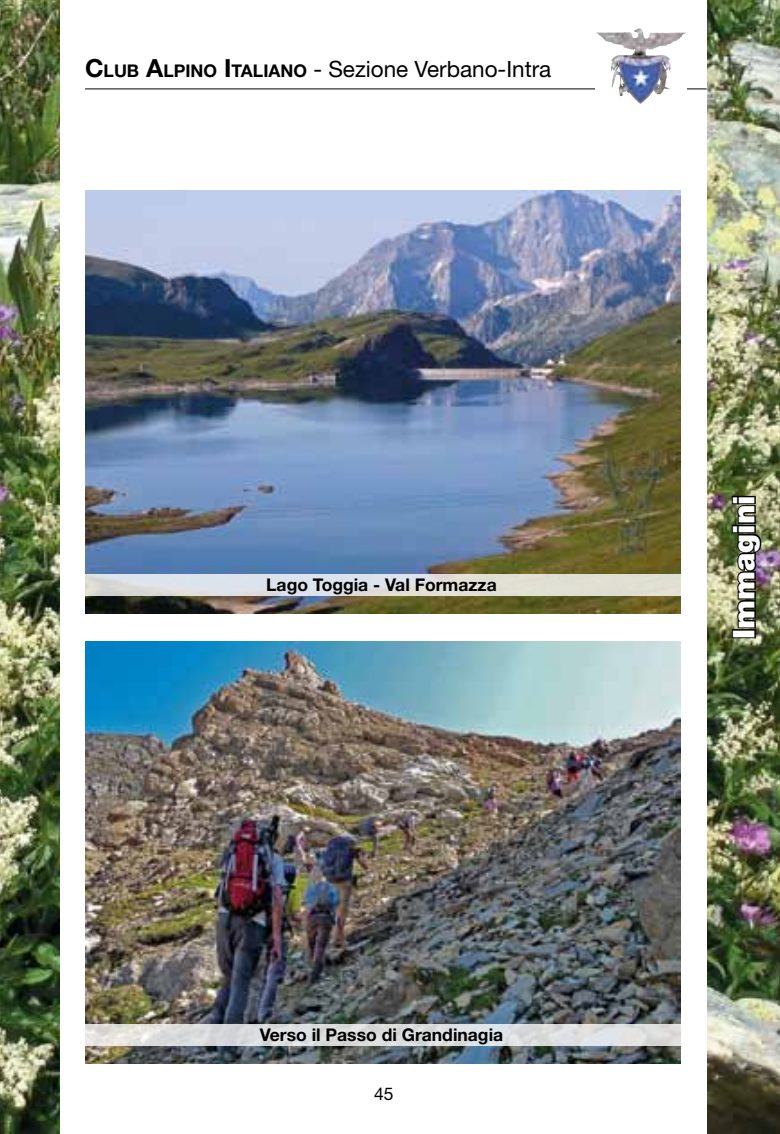
<style>
.page{position:relative;width:780px;height:1134px;background:#fff}
.page>*{position:absolute;margin:0;border:0;box-sizing:border-box;transform-origin:0 0}
.t1{font:900 30px "Helvetica Neue LT Std";color:#fff}
.t2{font:22.5px "Helvetica Neue LT Std";color:#000}
.t3{font:700 17.5px "Helvetica Neue LT Std";color:#000}
.t4{font:17.5px "Helvetica Neue LT Std";color:#000}
.s1{font-weight:700;font-size:25px}
.s2{font-weight:700;font-size:17.5px}
</style>
<div class="page">
<img style="left:0;top:0;width:780px;height:1134px">
<div style="left:60px;top:0;width:646px;height:1134px;background:#fff"></div>
<hr style="left:85px;top:88px;width:621px;height:1px;background:#000">
<div style="left:595px;top:24px;width:92px;height:85px;background:#fff"></div>
<img style="left:594px;top:29px;width:78px;height:75px">
<img style="left:85px;top:191px;width:595px;height:422px">
<img style="left:85px;top:641px;width:595px;height:422px">
<div style="left:731px;top:629px;width:24px;height:9px;border:2px solid #000"></div>
<img style="left:736px;top:533px;width:26px;height:97px">
<div style="left:737px;top:525px;width:18px;height:8px;border:2px solid #000"></div>
<div style="left:731px;top:525px;width:7px;height:8px;border:2px solid #000"></div>
<svg style="left:736px;top:504px;width:21px;height:21px"></svg>
<div style="left:737px;top:496px;width:18px;height:8px;border:2px solid #000"></div>
<div style="left:731px;top:496px;width:7px;height:8px;border:2px solid #000"></div>
<svg style="left:85px;top:574px;width:595px;height:21px;fill:#dee0d7"></svg>
<svg style="left:85px;top:1024px;width:595px;height:21px;fill:#dcdede"></svg>
<p class="t2" style="left:85px;top:56px;width:468px"><span class="s1">C</span><span class="s2">LUB</span> <span class="s1">A</span><span class="s2">LPINO</span> <span class="s1">I</span><span class="s2">TALIANO</span> - Sezione Verbano-Intra</p>
<p class="t3" style="left:266px;top:574px;width:232px">Lago Toggia - Val Formazza</p>
<p class="t3" style="left:260px;top:1024px;width:245px">Verso il Passo di Grandinagia</p>
<p class="t4" style="left:374px;top:1084px;width:21px">45</p>
<h1 class="t1" style="left:726px;top:639px;width:145px;rotate:-90deg">Immagini</h1>
</div>
